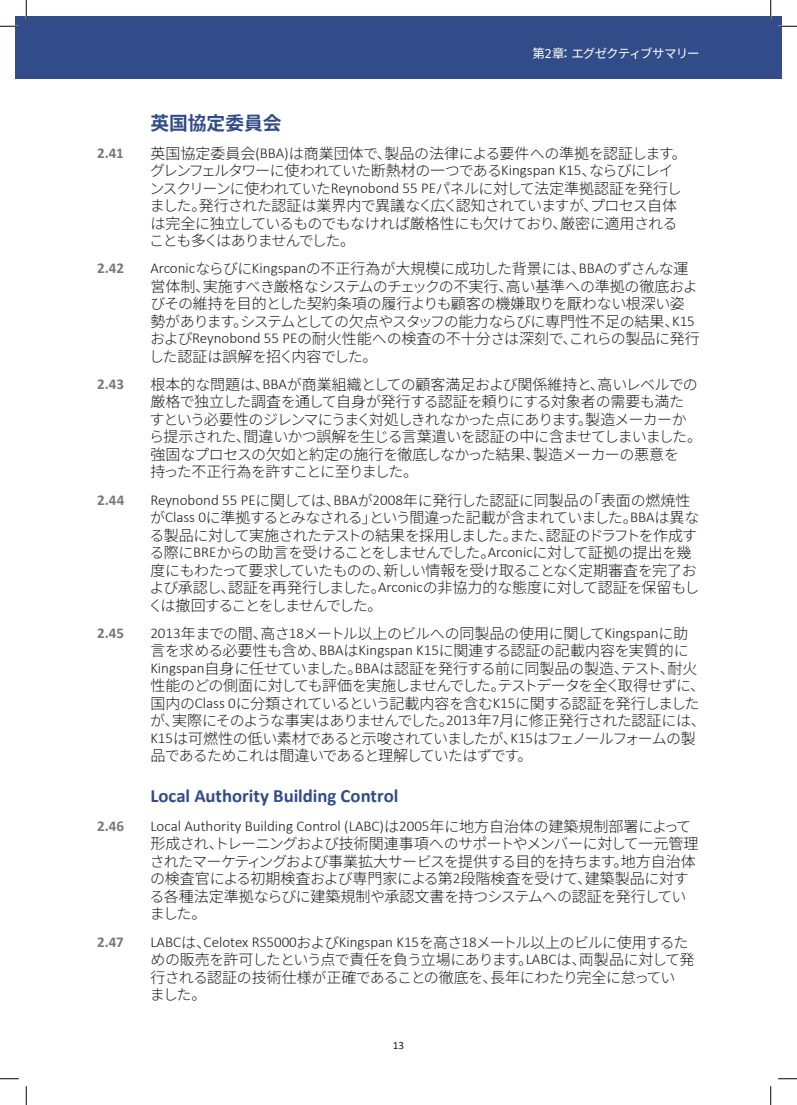
<style>
.page{position:relative;width:797px;height:1105px;background:#fff}
.page>*{position:absolute;margin:0;border:0;box-sizing:border-box;transform-origin:0 0}
.BHead{font:700 18.75px "Calibri";color:#314c88}
.BHead-2{font:700 18.75px "Noto Sans JP";color:#314c88}
.t1{font:300 15px/17.5px "Noto Sans JP";letter-spacing:-.035em;color:#231f20}
.t2{font:300 15px/17.5px "Noto Sans JP";letter-spacing:-.055em;color:#231f20}
.t3{font:700 15px "Calibri";color:#76787b}
.t4{font:12.5px "Noto Sans JP";letter-spacing:-.07em;color:#fff}
.t5{font:11.25px "Calibri";color:#231f20}
.s1{font-family:"Calibri"}
</style>
<div class="page">
<div style="left:16px;top:16px;width:10px;height:63px;background:#314c88"></div>
<div style="left:26px;top:16px;width:755px;height:63px;background:#314c88"></div>
<svg style="left:0;top:25px;width:19px;height:2px"></svg>
<svg style="left:778px;top:25px;width:19px;height:2px"></svg>
<svg style="left:0;top:1078px;width:19px;height:1px"></svg>
<svg style="left:778px;top:1078px;width:19px;height:1px"></svg>
<svg style="left:25px;top:0;width:2px;height:19px"></svg>
<svg style="left:25px;top:1086px;width:2px;height:19px"></svg>
<svg style="left:770px;top:0;width:1px;height:19px"></svg>
<svg style="left:770px;top:1086px;width:1px;height:19px"></svg>
<h3 class="BHead-2" style="left:150px;top:113px;width:133px">英国協定委員会</h3>
<p class="t4" style="left:532px;top:47px;width:169px">第2章：エグゼクティブサマリー</p>
<p class="t3" style="left:97px;top:142px;width:28px">2.41</p>
<p class="t1" style="left:149px;top:145px;width:539px">英国協定委員会<span class="s1">(BBA)</span>は商業団体で、製品の法律による要件への準拠を認証します。グレンフェルタワーに使われていた断熱材の一つである<span class="s1">Kingspan K15</span>、ならびにレインスクリーンに使われていた<span class="s1">Reynobond 55 PE</span>パネルに対して法定準拠認証を発行しました。発行された認証は業界内で異議なく広く認知されていますが、プロセス自体は完全に独立しているものでもなければ厳格性にも欠けており、厳密に適用されることも多くはありませんでした。</p>
<p class="t3" style="left:97px;top:258px;width:28px">2.42</p>
<p class="t1" style="left:149px;top:260px;width:552px"><span class="s1">Arconic</span>ならびに<span class="s1">Kingspan</span>の不正行為が大規模に成功した背景には、<span class="s1">BBA</span>のずさんな運営体制、実施すべき厳格なシステムのチェックの不実行、高い基準への準拠の徹底およびその維持を目的とした契約条項の履行よりも顧客の機嫌取りを厭わない根深い姿勢があります。システムとしての欠点やスタッフの能力ならびに専門性不足の結果、<span class="s1">K15</span>および<span class="s1">Reynobond 55 PE</span>の耐火性能への検査の不十分さは深刻で、これらの製品に発行した認証は誤解を招く内容でした。</p>
<p class="t3" style="left:97px;top:373px;width:28px">2.43</p>
<p class="t1" style="left:149px;top:376px;width:554px">根本的な問題は、<span class="s1">BBA</span>が商業組織としての顧客満足および関係維持と、高いレベルでの厳格で独立した調査を通して自身が発行する認証を頼りにする対象者の需要も満た<br>すという必要性のジレンマにうまく対処しきれなかった点にあります。製造メーカーから提示された、間違いかつ誤解を生じる言葉遣いを認証の中に含ませてしまいました。強固なプロセスの欠如と約定の施行を徹底しなかった結果、製造メーカーの悪意を<br>持った不正行為を許すことに至りました。</p>
<p class="t3" style="left:97px;top:489px;width:29px">2.44</p>
<p class="t2" style="left:148px;top:492px;width:553px"><span class="s1">Reynobond 55 PE</span>に関しては、<span class="s1">BBA</span>が<span class="s1">2008</span>年に発行した認証に同製品の「表面の燃焼性が<span class="s1">Class 0</span>に準拠するとみなされる」という間違った記載が含まれていました。<span class="s1">BBA</span>は異なる製品に対して実施されたテストの結果を採用しました。また、認証のドラフトを作成する際に<span class="s1">BRE</span>からの助言を受けることをしませんでした。<span class="s1">Arconic</span>に対して証拠の提出を幾度にもわたって要求していたものの、新しい情報を受け取ることなく定期審査を完了および承認し、認証を再発行しました。<span class="s1">Arconic</span>の非協力的な態度に対して認証を保留もしくは撤回することをしませんでした。</p>
<p class="t3" style="left:97px;top:622px;width:28px">2.45</p>
<p class="t1" style="left:150px;top:625px;width:557px"><span class="s1">2013</span>年までの間、高さ<span class="s1">18</span>メートル以上のビルへの同製品の使用に関して<span class="s1">Kingspan</span>に助言を求める必要性も含め、<span class="s1">BBA</span>は<span class="s1">Kingspan K15</span>に関連する認証の記載内容を実質的に<span class="s1">Kingspan</span>自身に任せていました。<span class="s1">BBA</span>は認証を発行する前に同製品の製造、テスト、耐火性能のどの側面に対しても評価を実施しませんでした。テストデータを全く取得せずに、国内の<span class="s1">Class 0</span>に分類されているという記載内容を含む<span class="s1">K15</span>に関する認証を発行しましたが、実際にそのような事実はありませんでした。<span class="s1">2013</span>年<span class="s1">7</span>月に修正発行された認証には、<span class="s1">K15</span>は可燃性の低い素材であると示唆されていましたが、<span class="s1">K15</span>はフェノールフォームの製品であるためこれは間違いであると理解していたはずです。</p>
<h3 class="BHead" style="left:150px;top:783px;width:250px">Local Authority Building Control</h3>
<p class="t3" style="left:97px;top:815px;width:29px">2.46</p>
<p class="t1" style="left:150px;top:817px;width:550px"><span class="s1">Local Authority Building Control (LABC)</span>は<span class="s1">2005</span>年に地方自治体の建築規制部署によって形成され、トレーニングおよび技術関連事項へのサポートやメンバーに対して一元管理されたマーケティングおよび事業拡大サービスを提供する目的を持ちます。地方自治体の検査官による初期検査および専門家による第<span class="s1">2</span>段階検査を受けて、建築製品に対する各種法定準拠ならびに建築規制や承認文書を持つシステムへの認証を発行していました。</p>
<p class="t3" style="left:97px;top:931px;width:28px">2.47</p>
<p class="t1" style="left:150px;top:932px;width:546px;line-height:17.9px"><span class="s1">LABC</span>は、<span class="s1">Celotex RS5000</span>および<span class="s1">Kingspan K15</span>を高さ<span class="s1">18</span>メートル以上のビルに使用するための販売を許可したという点で責任を負う立場にあります。<span class="s1">LABC</span>は、両製品に対して発行される認証の技術仕様が正確であることの徹底を、長年にわたり完全に怠ってい<br>ました。</p>
<p class="t5" style="left:393px;top:1037px;width:13px">13</p>
</div>
